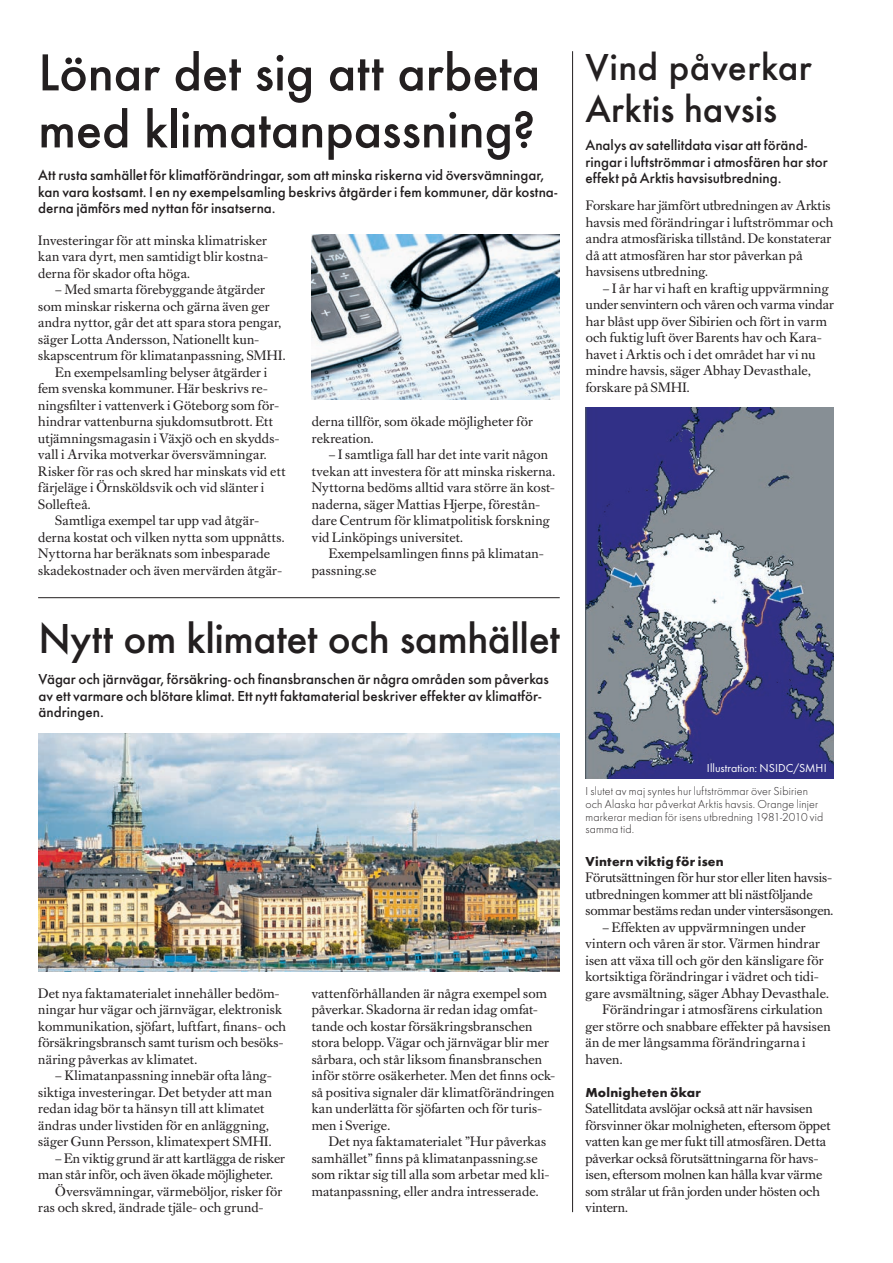
<style>
.page{position:relative;width:893px;height:1263px;background:#fff}
.page>*{position:absolute;margin:0;border:0;box-sizing:border-box;transform-origin:0 0}
.Eevas_underrubrik{font:500 54px/57px "Futura EFOP";letter-spacing:-.005em;color:#231f20}
.Eevas_underrubrik-2{font:500 43.5px "Futura EFOP";letter-spacing:-.01em;color:#231f20}
.Eevas_underrubrik-3{font:500 39px/42px "Futura EFOP";letter-spacing:.01em;color:#231f20}
.Eevas_ingress{font:500 15px/16.5px "Futura EFOP";color:#231f20}
.Eevas_bröd_indrag{font:13.5px/16.5px "Caslon Book BE";letter-spacing:.015em;color:#231f20}
.Eevas_bröd_indrag-2{font:700 13.5px "Futura EFOP";letter-spacing:.015em;color:#231f20}
.Eevas_Bildtext{font:300 12px/12.8px "Futura EFOP";letter-spacing:.015em;color:#231f20}
.Eevas_Foto_byline{font:12px "Futura EFOP";letter-spacing:.005em;color:#fff}
</style>
<div class="page">
<img style="left:312px;top:234px;width:248px;height:165px">
<hr style="left:572px;top:51px;width:1px;height:1161px;background:#231f20">
<hr style="left:38px;top:597px;width:522px;height:1px;background:#231f20">
<img style="left:38px;top:734px;width:522px;height:238px">
<img style="left:585px;top:407px;width:248px;height:371px">
<p class="Eevas_underrubrik" style="left:38px;top:44px;width:503px">Lönar det sig att arbeta med klimatanpassning?</p>
<p class="Eevas_ingress" style="left:38px;top:167px;width:521px">Att rusta samhället för klimatförändringar, som att minska riskerna vid översvämningar, kan vara kostsamt. I en ny exempelsamling beskrivs åtgärder i fem kommuner, där kostna&shy;derna jämförs med nyttan för insatserna.</p>
<p class="Eevas_bröd_indrag" style="left:38px;top:232px;width:231px;text-align:justify">Investeringar för att minska klimatrisker kan vara dyrt, men samtidigt blir kostna&shy;derna för skador ofta höga.</p>
<p class="Eevas_bröd_indrag" style="left:38px;top:281px;width:249px;text-indent:17px">– Med smarta förebyggande åtgärder som minskar riskerna och gärna även ger andra nyttor, går det att spara stora pengar, säger Lotta Andersson, Nationellt kun&shy;skapscentrum för klimatanpassning, SMHI.</p>
<p class="Eevas_bröd_indrag" style="left:38px;top:364px;width:249px;text-indent:17px">En exempelsamling belyser åtgärder i fem svenska kommuner. Här beskrivs re&shy;ningsfilter i vattenverk i Göteborg som för&shy;hindrar vattenburna sjukdomsutbrott. Ett utjämningsmagasin i Växjö och en skydds&shy;vall i Arvika motverkar översvämningar.<br>Risker för ras och skred har minskats vid ett färjeläge i Örnsköldsvik och vid slänter i Sollefteå.</p>
<p class="Eevas_bröd_indrag" style="left:38px;top:512px;width:248px;text-indent:17px">Samtliga exempel tar upp vad åtgär&shy;derna kostat och vilken nytta som uppnåtts.<br>Nyttorna har beräknats som inbesparade skadekostnader och även mervärden åtgär-</p>
<p class="Eevas_bröd_indrag" style="left:312px;top:413px;width:222px">derna tillför, som ökade möjligheter för rekreation.</p>
<p class="Eevas_bröd_indrag" style="left:312px;top:446px;width:245px;text-indent:17px">– I samtliga fall har det inte varit någon tvekan att investera för att minska riskerna.<br>Nyttorna bedöms alltid vara större än kost&shy;naderna, säger Mattias Hjerpe, förestån&shy;dare Centrum för klimatpolitisk forskning vid Linköpings universitet.</p>
<p class="Eevas_bröd_indrag" style="left:312px;top:545px;width:233px;text-indent:17px">Exempelsamlingen finns på klimatan&shy;passning.se</p>
<p class="Eevas_underrubrik-2" style="left:39px;top:613px;width:523px">Nytt om klimatet och samhället</p>
<p class="Eevas_ingress" style="left:39px;top:671px;width:512px">Vägar och järnvägar, försäkring- och finansbranschen är några områden som påverkas av ett varmare och blötare klimat. Ett nytt faktamaterial beskriver effekter av klimatför&shy;ändringen.</p>
<p class="Eevas_bröd_indrag" style="left:38px;top:985px;width:249px">Det nya faktamaterialet innehåller bedöm&shy;ningar hur vägar och järnvägar, elektronisk kommunikation, sjöfart, luftfart, finans- och försäkringsbransch samt turism och besöks&shy;näring påverkas av klimatet.</p>
<p class="Eevas_bröd_indrag" style="left:38px;top:1067px;width:235px;text-indent:17px">– Klimatanpassning innebär ofta lång&shy;siktiga investeringar. Det betyder att man redan idag bör ta hänsyn till att klimatet ändras under livstiden för en anläggning, säger Gunn Persson, klimatexpert SMHI.</p>
<p class="Eevas_bröd_indrag" style="left:38px;top:1150px;width:248px;text-indent:17px">– En viktig grund är att kartlägga de risker man står inför, och även ökade möjligheter.</p>
<p class="Eevas_bröd_indrag" style="left:38px;top:1183px;width:245px;text-indent:17px">Översvämningar, värmeböljor, risker för ras och skred, ändrade tjäle- och grund-</p>
<p class="Eevas_bröd_indrag" style="left:312px;top:985px;width:245px">vattenförhållanden är några exempel som påverkar. Skadorna är redan idag omfat&shy;tande och kostar försäkringsbranschen stora belopp. Vägar och järnvägar blir mer sårbara, och står liksom finansbranschen inför större osäkerheter. Men det finns ock&shy;så positiva signaler där klimatförändringen kan underlätta för sjöfarten och för turis&shy;men i Sverige.</p>
<p class="Eevas_bröd_indrag" style="left:312px;top:1133px;width:239px;text-indent:17px">Det nya faktamaterialet ”Hur påverkas samhället” finns på klimatanpassning.se som riktar sig till alla som arbetar med kli&shy;matanpassning, eller andra intresserade.</p>
<p class="Eevas_underrubrik-3" style="left:585px;top:46px;width:228px">Vind påverkar<br>Arktis havsis</p>
<p class="Eevas_ingress" style="left:585px;top:137px;width:244px">Analys av satellitdata visar att föränd&shy;ringar i luftströmmar i atmosfären har stor effekt på Arktis havsisutbredning.</p>
<p class="Eevas_bröd_indrag" style="left:586px;top:197px;width:249px">Forskare har jämfört utbredningen av Arktis havsis med förändringar i luftströmmar och andra atmosfäriska tillstånd. De konstaterar då att atmosfären har stor påverkan på havsisens utbredning.</p>
<p class="Eevas_bröd_indrag" style="left:586px;top:280px;width:250px;text-indent:17px">– I år har vi haft en kraftig uppvärmning under senvintern och våren och varma vindar har blåst upp över Sibirien och fört in varm och fuktig luft över Barents hav och Kara&shy;havet i Arktis och i det området har vi nu mindre havsis, säger Abhay Devasthale, forskare på SMHI.</p>
<p class="Eevas_Foto_byline" style="left:707px;top:761px;width:121px">Illustration: NSIDC/SMHI</p>
<p class="Eevas_Bildtext" style="left:585px;top:785px;width:239px">I slutet av maj syntes hur luftströmmar över Sibirien och Alaska har påverkat Arktis havsis. Orange linjer markerar median för isens utbredning 1981-2010 vid samma tid.</p>
<p class="Eevas_bröd_indrag-2" style="left:585px;top:852px;width:140px">Vintern viktig för isen</p>
<p class="Eevas_bröd_indrag" style="left:585px;top:869px;width:250px">Förutsättningen för hur stor eller liten havsis&shy;utbredningen kommer att bli nästföljande sommar bestäms redan under vintersäsongen.</p>
<p class="Eevas_bröd_indrag" style="left:585px;top:919px;width:245px;text-indent:17px">– Effekten av uppvärmningen under vintern och våren är stor. Värmen hindrar isen att växa till och gör den känsligare för kortsiktiga förändringar i vädret och tidi&shy;gare avsmältning, säger Abhay Devasthale.</p>
<p class="Eevas_bröd_indrag" style="left:585px;top:1001px;width:247px;text-indent:17px">Förändringar i atmosfärens cirkulation ger större och snabbare effekter på havsisen än de mer långsamma förändringarna i haven.</p>
<p class="Eevas_bröd_indrag-2" style="left:585px;top:1083px;width:117px">Molnigheten ökar</p>
<p class="Eevas_bröd_indrag" style="left:585px;top:1100px;width:247px">Satellitdata avslöjar också att när havsisen försvinner ökar molnigheten, eftersom öppet vatten kan ge mer fukt till atmosfären. Detta påverkar också förutsättningarna för havs&shy;isen, eftersom molnen kan hålla kvar värme som strålar ut från jorden under hösten och vintern.</p>
</div>
